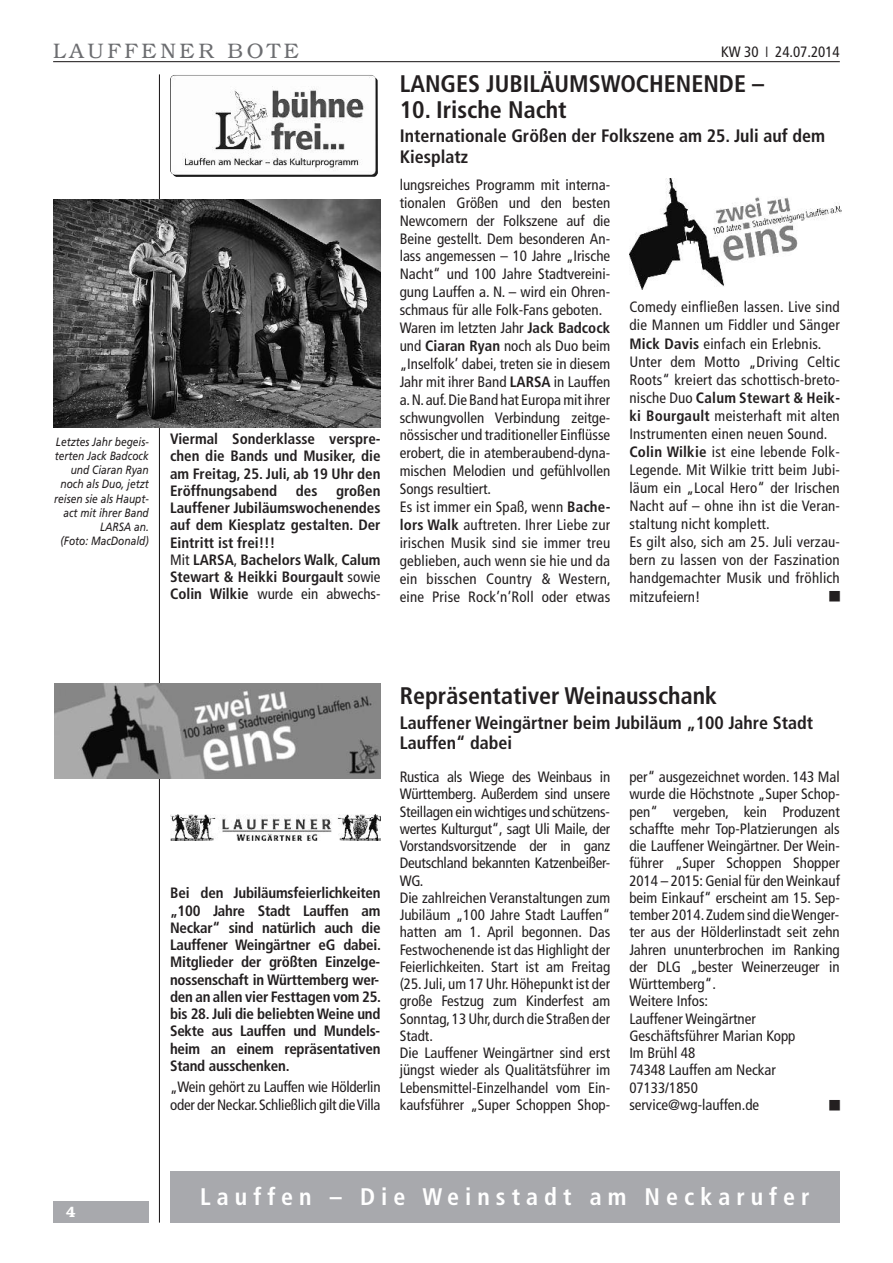
<style>
.page{position:relative;width:893px;height:1263px;background:#fff}
.page>*{position:absolute;margin:0;border:0;box-sizing:border-box;transform-origin:0 0}
.t1{font:700 condensed 24px "Frutiger LT";color:#231f20}
.t2{font:700 condensed 24px "Frutiger LT";letter-spacing:.25em;color:#fff}
.t3{font:300 21px "Bookman LT";letter-spacing:.175em;color:#6c6d70}
.t4{font:700 condensed 18px/20.2px "Frutiger LT";color:#231f20}
.t5{font:condensed 15px/17.2px "Frutiger LT";color:#231f20}
.t6{font:700 condensed 15px/17.2px "Frutiger LT";color:#231f20}
.t7{font:600 15px "Bookman LT";color:#fff}
.t8{font:italic 12px/14.2px "Frutiger LT";color:#231f20;text-align:right;scale:.85 1}
.s1{font-weight:400}
.s2{font-weight:700}
</style>
<div class="page">
<hr style="left:159px;top:74px;width:1px;height:1148px;background:#231f20">
<hr style="left:53px;top:61px;width:787px;height:1px;background:#231f20">
<div style="left:53px;top:1201px;width:96px;height:21px;background:#a8a9ad"></div>
<img style="left:170px;top:75px;width:208px;height:102px">
<img style="left:629px;top:179px;width:213px;height:111px">
<img style="left:53px;top:199px;width:328px;height:228px">
<img style="left:170px;top:814px;width:210px;height:26px">
<img style="left:54px;top:684px;width:327px;height:95px">
<div style="left:170px;top:1171px;width:670px;height:51px;background:#a8a9ad"></div>
<h2 class="t3" style="left:53px;top:38px;width:247px">LAUFFENER BOTE</h2>
<p class="t5" style="left:721px;top:44px;width:120px">KW 30 ❘ 24.07.2014</p>
<p class="t8" style="left:54px;top:435px;width:113px">Letztes Jahr begeis&shy;terten Jack Badcock und Ciaran Ryan noch als Duo, jetzt reisen sie als Haupt&shy;act mit ihrer Band<br>LARSA an.<br>(Foto: MacDonald)</p>
<p class="t6" style="left:170px;top:431px;width:212px">Viermal Sonderklasse verspre&shy;chen die Bands und Musiker, die am Freitag, 25. Juli, ab 19 Uhr den<br>Eröffnungsabend des großen<br>Lauffener Jubiläumswochenendes auf dem Kiesplatz gestalten. Der<br>Eintritt ist frei!!!<br><span class="s1">Mit</span> LARSA<span class="s1">,</span> Bachelors Walk<span class="s1">,</span> Calum<br>Stewart &amp; Heikki Bourgault <span class="s1">sowie<br></span>Colin Wilkie <span class="s1">wurde ein abwechs-</span></p>
<h1 class="t1" style="left:400px;top:74px;width:366px">LANGES JUBILÄUMSWOCHENENDE –</h1>
<h1 class="t1" style="left:400px;top:100px;width:169px">10. Irische Nacht</h1>
<p class="t4" style="left:400px;top:127px;width:427px">Internationale Größen der Folkszene am 25. Juli auf dem<br>Kiesplatz</p>
<p class="t5" style="left:400px;top:177px;width:213px;line-height:17.9px">lungsreiches Programm mit interna&shy;tionalen Größen und den besten Newcomern der Folkszene auf die Beine gestellt. Dem besonderen An&shy;lass angemessen – 10 Jahre „Irische Nacht“ und 100 Jahre Stadtvereini&shy;gung Lauffen a. N. – wird ein Ohren&shy;schmaus für alle Folk-Fans geboten.<br>Waren im letzten Jahr <span class="s2">Jack Badcock </span>und <span class="s2">Ciaran Ryan</span> noch als Duo beim „Inselfolk’ dabei, treten sie in diesem Jahr mit ihrer Band <span class="s2">LARSA</span> in Lauffen a.N.auf.Die Band hat Europamitihrer schwungvollen Verbindung zeitge&shy;nössischer und traditioneller Einflüsse erobert, die in atemberaubend-dyna&shy;mischen Melodien und gefühlvollen Songs resultiert.<br>Es ist immer ein Spaß, wenn <span class="s2">Bache&shy;lors Walk</span> auftreten. Ihrer Liebe zur irischen Musik sind sie immer treu geblieben, auch wenn sie hie und da ein bisschen Country &amp; Western, eine Prise Rock’n’Roll oder etwas</p>
<p class="t5" style="left:629px;top:299px;width:212px;line-height:18px">Comedy einfließen lassen. Live sind die Mannen um Fiddler und Sänger<br><span class="s2">Mick Davis</span> einfach ein Erlebnis.<br>Unter dem Motto „Driving Celtic<br>Roots“ kreiert das schottisch-breto&shy;nische Duo <span class="s2">Calum Stewart &amp; Heik&shy;ki Bourgault</span> meisterhaft mit alten<br>Instrumenten einen neuen Sound.<br><span class="s2">Colin Wilkie</span> ist eine lebende Folk-<br>Legende. Mit Wilkie tritt beim Jubi&shy;läum ein „Local Hero“ der Irischen<br>Nacht auf – ohne ihn ist die Veran&shy;staltung nicht komplett.<br>Es gilt also, sich am 25. Juli verzau&shy;bern zu lassen von der Faszination handgemachter Musik und fröhlich mitzufeiern!</p>
<p class="t7" style="left:66px;top:1203px;width:11px">4</p>
<p class="t6" style="left:170px;top:886px;width:213px;text-align:justify">Bei den Jubiläumsfeierlichkeiten „100 Jahre Stadt Lauffen am Neckar“ sind natürlich auch die Lauffener Weingärtner eG dabei.<br>Mitglieder der größten Einzelge&shy;nossenschaft in Württemberg wer&shy;den an allen vier Festtagen vom 25. bis 28. Juli die beliebten Weine und Sekte aus Lauffen und Mundels&shy;heim an einem repräsentativen Stand ausschenken.</p>
<p class="t5" style="left:170px;top:1080px;width:212px">„Wein gehört zu Lauffen wie Hölderlin oder der Neckar.Schließlich gilt dieVilla</p>
<h1 class="t1" style="left:400px;top:686px;width:319px">Repräsentativer Weinausschank</h1>
<p class="t4" style="left:400px;top:714px;width:415px">Lauffener Weingärtner beim Jubiläum „100 Jahre Stadt<br>Lauffen“ dabei</p>
<p class="t5" style="left:400px;top:769px;width:212px">Rustica als Wiege des Weinbaus in Württemberg. Außerdem sind unsere Steillagen ein wichtiges und schützens&shy;wertes Kulturgut“, sagt Uli Maile, der Vorstandsvorsitzende der in ganz Deutschland bekannten Katzenbeißer-WG.<br>Die zahlreichen Veranstaltungen zum Jubiläum „100 Jahre Stadt Lauffen“ hatten am 1. April begonnen. Das Festwochenende ist das Highlight der Feierlichkeiten. Start ist am Freitag (25.Juli, um 17 Uhr.Höhepunkt ist der große Festzug zum Kinderfest am Sonntag,13Uhr,durch die Straßen der Stadt.<br>Die Lauffener Weingärtner sind erst jüngst wieder als Qualitätsführer im Lebensmittel-Einzelhandel vom Ein&shy;kaufsführer „Super Schoppen Shop-</p>
<p class="t5" style="left:629px;top:769px;width:212px">per“ ausgezeichnet worden. 143 Mal wurde die Höchstnote „Super Schop&shy;pen“ vergeben, kein Produzent schaffte mehr Top-Platzierungen als die Lauffener Weingärtner. Der Wein&shy;führer „Super Schoppen Shopper<br>2014 – 2015:Genial für denWeinkauf beim Einkauf“ erscheint am 15. Sep&shy;tember 2014. Zudem sind dieWenger&shy;ter aus der Hölderlinstadt seit zehn<br>Jahren ununterbrochen im Ranking der DLG „bester Weinerzeuger in<br>Württemberg“.<br>Weitere Infos:<br>Lauffener Weingärtner<br>Geschäftsführer Marian Kopp<br>Im Brühl 48<br>74348 Lauffen am Neckar<br>07133/1850<br>service@wg-lauffen.de</p>
<h1 class="t2" style="left:200px;top:1187px;width:611px">Lauffen – Die Weinstadt am Neckarufer</h1>
</div>
